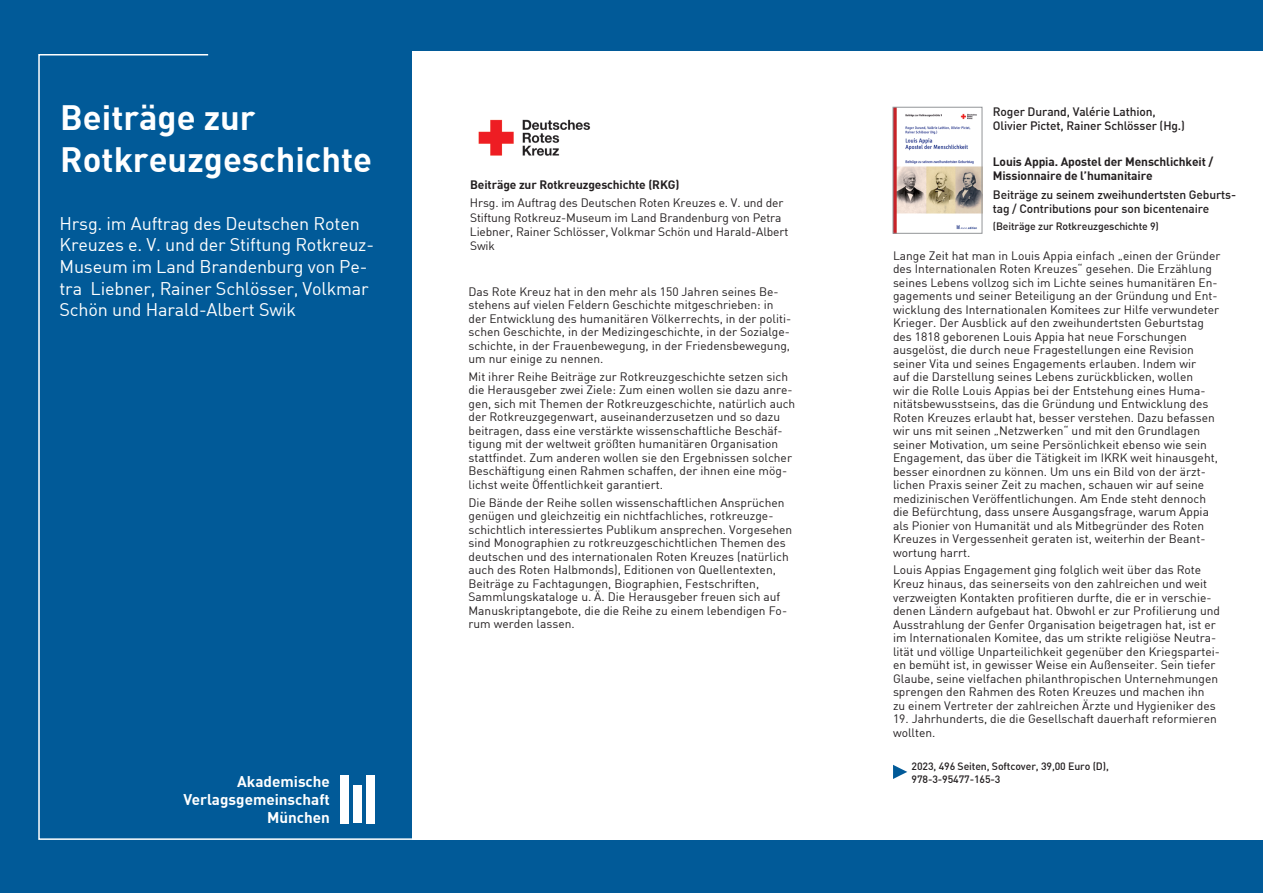
<style>
.page{position:relative;width:1263px;height:893px;background:#fff}
.page>*{position:absolute;margin:0;border:0;box-sizing:border-box;transform-origin:0 0}
.t1{font:700 34.5px/42px "DIN";color:#fff}
.t2{font:18px/21.6px "DIN";letter-spacing:-.01em;color:#fff}
.t3{font:700 15.3px/18.3px "DIN";color:#fff;text-align:right}
.t4{font:12px/13.5px "DIN";color:#231f20}
.t5{font:500 12px/14.4px "DIN";letter-spacing:-.01em;color:#231f20}
.t6{font:700 12px/14.4px "DIN";letter-spacing:-.01em;color:#231f20}
.t7{font:500 10.5px/12.6px "DIN";letter-spacing:-.01em;color:#231f20}
</style>
<div class="page">
<div style="left:0;top:0;width:411px;height:893px;background:#015a98"></div>
<img style="left:895px;top:109px;width:85px;height:122px">
<div style="left:893px;top:107px;width:89px;height:126px;border:1px solid #939598"></div>
<svg style="left:893px;top:765px;width:14px;height:14px"></svg>
<div style="left:395px;top:0;width:868px;height:51px;background:#015a98"></div>
<svg style="left:38px;top:53px;width:374px;height:787px"></svg>
<div style="left:402px;top:840px;width:861px;height:53px;background:#015a98"></div>
<img style="left:478px;top:119px;width:112px;height:37px">
<h1 class="t1" style="left:60px;top:96px;width:313px">Beiträge zur<br>Rotkreuzgeschichte</h1>
<h2 class="t2" style="left:60px;top:212px;width:316px">Hrsg. im Auftrag des Deutschen Roten Kreuzes e. V. und der Stiftung Rotkreuz-Museum im Land Brandenburg von Pe&shy;tra Liebner, Rainer Schlösser, Volkmar Schön und Harald-Albert Swik</h2>
<p class="t3" style="left:183px;top:771px;width:148px">Akademische<br>Verlagsgemeinschaft<br>München</p>
<p class="t6" style="left:470px;top:176px;width:211px">Beiträge zur Rotkreuzgeschichte (RKG)</p>
<p class="t4" style="left:470px;top:195px;width:320px;line-height:14.4px">Hrsg. im Auftrag des Deutschen Roten Kreuzes e. V. und der Stiftung Rotkreuz-Museum im Land Brandenburg von Petra Liebner, Rainer Schlösser, Volkmar Schön und Harald-Albert Swik</p>
<p class="t4" style="left:468px;top:284px;width:324px">Das Rote Kreuz hat in den mehr als 150 Jahren seines Be&shy;stehens auf vielen Feldern Geschichte mitgeschrieben: in der Entwicklung des humanitären Völkerrechts, in der politi&shy;schen Geschichte, in der Medizingeschichte, in der Sozialge&shy;schichte, in der Frauenbewegung, in der Friedensbewegung, um nur einige zu nennen.</p>
<p class="t4" style="left:468px;top:370px;width:328px">Mit ihrer Reihe Beiträge zur Rotkreuzgeschichte setzen sich die Herausgeber zwei Ziele: Zum einen wollen sie dazu anre&shy;gen, sich mit Themen der Rotkreuzgeschichte, natürlich auch der Rotkreuzgegenwart, auseinanderzusetzen und so dazu beitragen, dass eine verstärkte wissenschaftliche Beschäf&shy;tigung mit der weltweit größten humanitären Organisation stattfindet. Zum anderen wollen sie den Ergebnissen solcher Beschäftigung einen Rahmen schaffen, der ihnen eine mög&shy;lichst weite Öffentlichkeit garantiert.</p>
<p class="t4" style="left:468px;top:495px;width:325px">Die Bände der Reihe sollen wissenschaftlichen Ansprüchen genügen und gleichzeitig ein nichtfachliches, rotkreuzge&shy;schichtlich interessiertes Publikum ansprechen. Vorgesehen sind Monographien zu rotkreuzgeschichtlichen Themen des deutschen und des internationalen Roten Kreuzes (natürlich auch des Roten Halbmonds), Editionen von Quellentexten, Beiträge zu Fachtagungen, Biographien, Festschriften, Sammlungskataloge u. Ä. Die Herausgeber freuen sich auf Manuskriptangebote, die die Reihe zu einem lebendigen Fo&shy;rum werden lassen.</p>
<p class="t5" style="left:993px;top:104px;width:194px">Roger Durand, Valérie Lathion,<br>Olivier Pictet, Rainer Schlösser (Hg.)</p>
<p class="t6" style="left:993px;top:154px;width:222px">Louis Appia. Apostel der Menschlichkeit /<br>Missionnaire de l’humanitaire</p>
<p class="t5" style="left:993px;top:187px;width:245px">Beiträge zu seinem zweihundertsten Geburts&shy;tag / Contributions pour son bicentenaire</p>
<p class="t7" style="left:993px;top:220px;width:168px">(Beiträge zur Rotkreuzgeschichte 9)</p>
<p class="t4" style="left:893px;top:248px;width:329px">Lange Zeit hat man in Louis Appia einfach „einen der Gründer des Internationalen Roten Kreuzes“ gesehen. Die Erzählung seines Lebens vollzog sich im Lichte seines humanitären En&shy;gagements und seiner Beteiligung an der Gründung und Ent&shy;wicklung des Internationalen Komitees zur Hilfe verwundeter Krieger. Der Ausblick auf den zweihundertsten Geburtstag des 1818 geborenen Louis Appia hat neue Forschungen ausgelöst, die durch neue Fragestellungen eine Revision seiner Vita und seines Engagements erlauben. Indem wir<br>auf die Darstellung seines Lebens zurückblicken, wollen<br>wir die Rolle Louis Appias bei der Entstehung eines Huma&shy;nitätsbewusstseins, das die Gründung und Entwicklung des Roten Kreuzes erlaubt hat, besser verstehen. Dazu befassen wir uns mit seinen „Netzwerken“ und mit den Grundlagen seiner Motivation, um seine Persönlichkeit ebenso wie sein Engagement, das über die Tätigkeit im IKRK weit hinausgeht, besser einordnen zu können. Um uns ein Bild von der ärzt&shy;lichen Praxis seiner Zeit zu machen, schauen wir auf seine medizinischen Veröffentlichungen. Am Ende steht dennoch die Befürchtung, dass unsere Ausgangsfrage, warum Appia als Pionier von Humanität und als Mitbegründer des Roten Kreuzes in Vergessenheit geraten ist, weiterhin der Beant&shy;wortung harrt.</p>
<p class="t4" style="left:893px;top:563px;width:329px">Louis Appias Engagement ging folglich weit über das Rote Kreuz hinaus, das seinerseits von den zahlreichen und weit verzweigten Kontakten profitieren durfte, die er in verschie&shy;denen Ländern aufgebaut hat. Obwohl er zur Profilierung und Ausstrahlung der Genfer Organisation beigetragen hat, ist er im Internationalen Komitee, das um strikte religiöse Neutra&shy;lität und völlige Unparteilichkeit gegenüber den Kriegspartei&shy;en bemüht ist, in gewisser Weise ein Außenseiter. Sein tiefer Glaube, seine vielfachen philanthropischen Unternehmungen sprengen den Rahmen des Roten Kreuzes und machen ihn<br>zu einem Vertreter der zahlreichen Ärzte und Hygieniker des</p>
<p class="t4" style="left:893px;top:712px;width:325px">19. Jahrhunderts, die die Gesellschaft dauerhaft reformieren wollten.</p>
<p class="t7" style="left:911px;top:760px;width:199px">2023, 496 Seiten, Softcover, 39,00 Euro (D),<br>978-3-95477-165-3</p>
</div>
